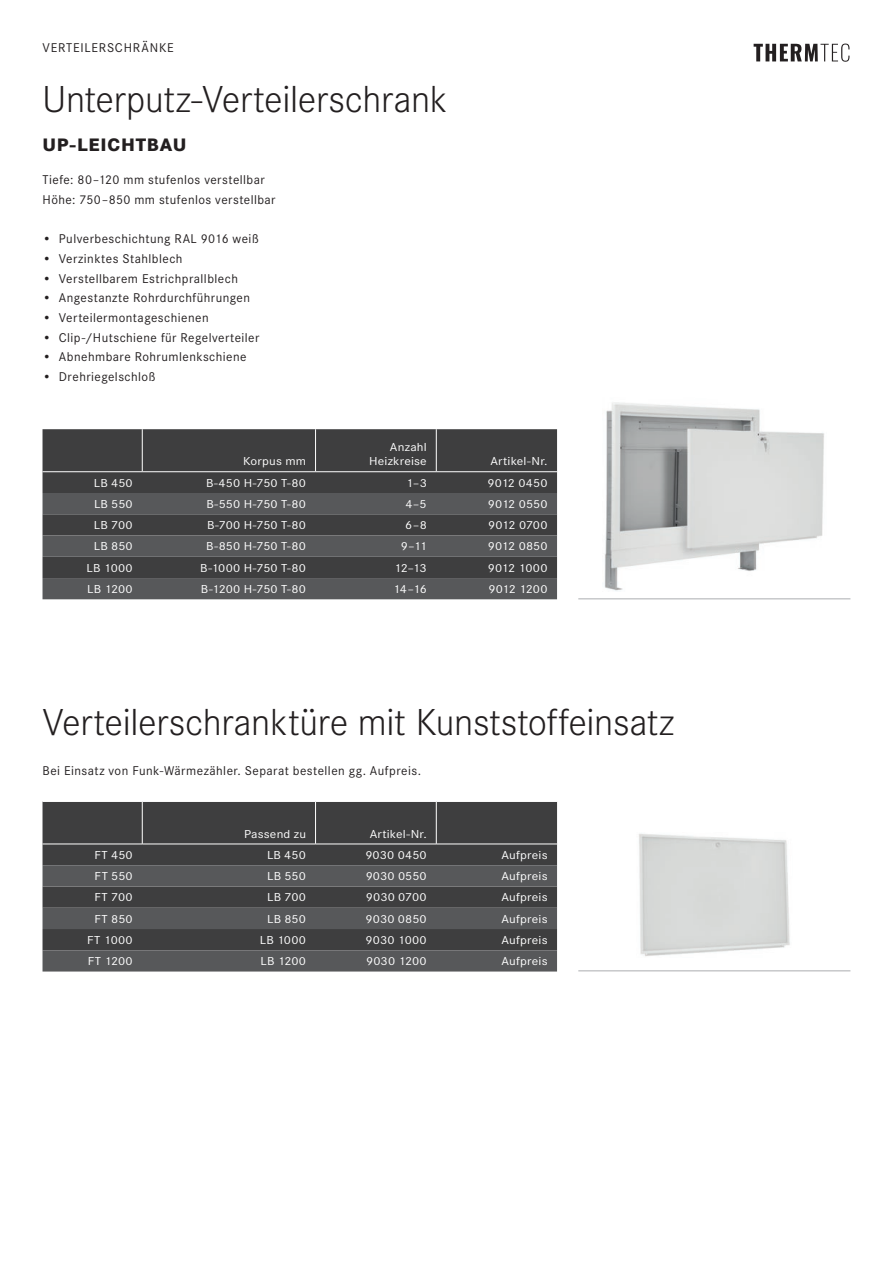
<style>
.page{position:relative;width:893px;height:1263px;background:#fff}
.page>*{position:absolute;margin:0;border:0;box-sizing:border-box;transform-origin:0 0}
.t1{font:300 39px "Corporate S";letter-spacing:-.01em;color:#231f20}
.t2{font:800 18.75px "Corporate S";letter-spacing:.04em;color:#231f20}
.t3{font:13.2px/19.6px "Corporate S";letter-spacing:.035em;color:#231f20}
.t4{font:13.2px "Corporate S";letter-spacing:.06em;color:#231f20}
.t5{font:12px/14.4px "Corporate S";letter-spacing:.01em;color:#fff;text-align:right;scale:1.12 1}
.t6{font:12px "Corporate S";letter-spacing:-.015em;color:#fff;scale:1.12 1}
.t7{font:12px "Corporate S";letter-spacing:-.01em;color:#fff;scale:1.12 1}
.t8{font:12px "Corporate S";letter-spacing:-.025em;color:#fff;scale:1.12 1}
</style>
<div class="page">
<hr style="left:578px;top:598px;width:272px;height:1px;background:#c7c8ca">
<hr style="left:578px;top:970px;width:272px;height:1px;background:#c7c8ca">
<img style="left:604px;top:402px;width:220px;height:189px">
<img style="left:639px;top:833px;width:151px;height:124px">
<svg style="left:754px;top:44px;width:95px;height:18px"></svg>
<div style="left:43px;top:429px;width:514px;height:64px;background:#3e3e3f"></div>
<svg style="left:43px;top:493px;width:514px;height:106px;background:#4e4e50"></svg>
<hr style="left:43px;top:471px;width:99px;height:1px;background:#fff">
<hr style="left:142px;top:471px;width:174px;height:1px;background:#fff">
<hr style="left:316px;top:471px;width:120px;height:1px;background:#fff">
<hr style="left:436px;top:471px;width:121px;height:1px;background:#fff">
<hr style="left:142px;top:429px;width:1px;height:42px;background:#fff">
<hr style="left:315px;top:429px;width:1px;height:42px;background:#fff">
<hr style="left:436px;top:429px;width:1px;height:42px;background:#fff">
<div style="left:43px;top:802px;width:514px;height:63px;background:#3e3e3f"></div>
<svg style="left:43px;top:865px;width:514px;height:106px;background:#4e4e50"></svg>
<hr style="left:142px;top:802px;width:1px;height:42px;background:#fff">
<hr style="left:315px;top:802px;width:1px;height:42px;background:#fff">
<hr style="left:436px;top:802px;width:1px;height:42px;background:#fff">
<hr style="left:43px;top:844px;width:99px;height:1px;background:#fff">
<hr style="left:142px;top:844px;width:174px;height:1px;background:#fff">
<hr style="left:316px;top:844px;width:120px;height:1px;background:#fff">
<hr style="left:436px;top:844px;width:121px;height:1px;background:#fff">
<p class="t4" style="left:43px;top:41px;width:133px">VERTEILERSCHRÄNKE</p>
<h1 class="t1" style="left:43px;top:77px;width:407px">Unterputz-Verteilerschrank</h1>
<h2 class="t2" style="left:43px;top:133px;width:145px">UP-LEICHTBAU</h2>
<p class="t3" style="left:43px;top:170px;width:235px">Tiefe: 80–120 mm stufenlos verstellbar<br>Höhe: 750–850 mm stufenlos verstellbar</p>
<p class="t3" style="left:43px;top:229px;width:218px">• Pulverbeschichtung RAL 9016 weiß</p>
<p class="t3" style="left:43px;top:249px;width:142px">• Verzinktes Stahlblech</p>
<p class="t3" style="left:43px;top:268px;width:197px">• Verstellbarem Estrichprallblech</p>
<p class="t3" style="left:43px;top:288px;width:209px">• Angestanzte Rohrdurchführungen</p>
<p class="t3" style="left:43px;top:308px;width:168px">• Verteilermontageschienen</p>
<p class="t3" style="left:43px;top:327px;width:218px">• Clip-/Hutschiene für Regelverteiler</p>
<p class="t3" style="left:43px;top:347px;width:206px">• Abnehmbare Rohrumlenkschiene</p>
<p class="t3" style="left:43px;top:367px;width:114px">• Drehriegelschloß</p>
<p class="t5" style="left:243px;top:454px;width:58px">Korpus mm</p>
<p class="t5" style="left:369px;top:440px;width:53px">Anzahl<br>Heizkreise</p>
<p class="t5" style="left:490px;top:454px;width:52px">Artikel-Nr.</p>
<p class="t5" style="left:94px;top:475px;width:36px">LB 450</p>
<p class="t5" style="left:206px;top:475px;width:91px">B-450 H-750 T-80</p>
<p class="t5" style="left:406px;top:475px;width:20px">1–3</p>
<p class="t5" style="left:488px;top:475px;width:55px">9012 0450</p>
<p class="t5" style="left:94px;top:497px;width:36px">LB 550</p>
<p class="t5" style="left:206px;top:497px;width:90px">B-550 H-750 T-80</p>
<p class="t5" style="left:405px;top:497px;width:21px">4–5</p>
<p class="t5" style="left:488px;top:497px;width:55px">9012 0550</p>
<p class="t5" style="left:94px;top:518px;width:36px">LB 700</p>
<p class="t5" style="left:207px;top:518px;width:90px">B-700 H-750 T-80</p>
<p class="t5" style="left:405px;top:518px;width:21px">6–8</p>
<p class="t6" style="left:488px;top:518px;width:54px">9012 0700</p>
<p class="t5" style="left:94px;top:539px;width:36px">LB 850</p>
<p class="t5" style="left:206px;top:539px;width:91px">B-850 H-750 T-80</p>
<p class="t5" style="left:401px;top:539px;width:25px">9–11</p>
<p class="t5" style="left:488px;top:539px;width:55px">9012 0850</p>
<p class="t5" style="left:87px;top:561px;width:43px">LB 1000</p>
<p class="t5" style="left:200px;top:561px;width:96px">B-1000 H-750 T-80</p>
<p class="t5" style="left:394px;top:561px;width:31px">12–13</p>
<p class="t7" style="left:488px;top:561px;width:55px">9012 1000</p>
<p class="t5" style="left:87px;top:582px;width:42px">LB 1200</p>
<p class="t5" style="left:201px;top:582px;width:95px">B-1200 H-750 T-80</p>
<p class="t5" style="left:393px;top:582px;width:31px">14–16</p>
<p class="t8" style="left:488px;top:582px;width:54px">9012 1200</p>
<h1 class="t1" style="left:43px;top:700px;width:633px">Verteilerschranktüre mit Kunststoffeinsatz</h1>
<p class="t3" style="left:43px;top:760px;width:380px">Bei Einsatz von Funk-Wärmezähler. Separat bestellen gg. Aufpreis.</p>
<p class="t5" style="left:244px;top:826px;width:57px">Passend zu</p>
<p class="t5" style="left:370px;top:826px;width:52px">Artikel-Nr.</p>
<p class="t5" style="left:94px;top:848px;width:36px">FT 450</p>
<p class="t5" style="left:267px;top:848px;width:36px">LB 450</p>
<p class="t5" style="left:365px;top:848px;width:56px">9030 0450</p>
<p class="t5" style="left:501px;top:848px;width:43px">Aufpreis</p>
<p class="t5" style="left:95px;top:869px;width:36px">FT 550</p>
<p class="t5" style="left:267px;top:869px;width:36px">LB 550</p>
<p class="t5" style="left:366px;top:869px;width:56px">9030 0550</p>
<p class="t5" style="left:501px;top:869px;width:43px">Aufpreis</p>
<p class="t5" style="left:95px;top:890px;width:36px">FT 700</p>
<p class="t5" style="left:267px;top:890px;width:36px">LB 700</p>
<p class="t5" style="left:366px;top:890px;width:56px">9030 0700</p>
<p class="t5" style="left:501px;top:890px;width:43px">Aufpreis</p>
<p class="t5" style="left:95px;top:911px;width:36px">FT 850</p>
<p class="t5" style="left:267px;top:911px;width:36px">LB 850</p>
<p class="t5" style="left:366px;top:911px;width:56px">9030 0850</p>
<p class="t5" style="left:501px;top:911px;width:43px">Aufpreis</p>
<p class="t5" style="left:87px;top:933px;width:42px">FT 1000</p>
<p class="t5" style="left:260px;top:933px;width:43px">LB 1000</p>
<p class="t5" style="left:366px;top:933px;width:56px">9030 1000</p>
<p class="t5" style="left:501px;top:933px;width:43px">Aufpreis</p>
<p class="t5" style="left:88px;top:954px;width:42px">FT 1200</p>
<p class="t5" style="left:260px;top:954px;width:42px">LB 1200</p>
<p class="t5" style="left:366px;top:954px;width:56px">9030 1200</p>
<p class="t5" style="left:501px;top:954px;width:43px">Aufpreis</p>
</div>
